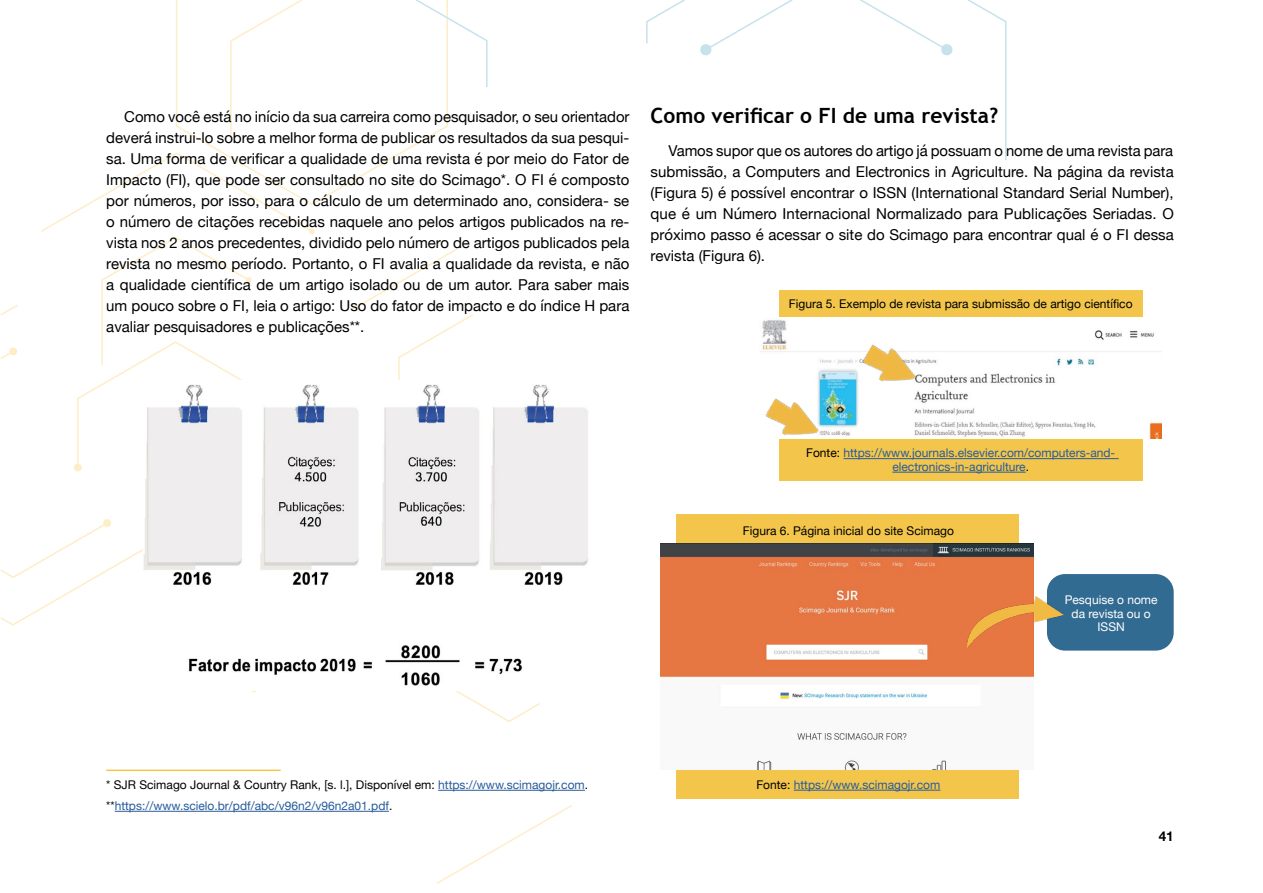
<style>
.page{position:relative;width:1263px;height:893px;background:#fff}
.page>*{position:absolute;margin:0;border:0;box-sizing:border-box;transform-origin:0 0}
.t1{font:700 21px "Trebuchet MS";color:#000}
.t2{font:15px/21px "Helvetica Neue";color:#000;text-align:justify}
.t3{font:700 13.5px "Helvetica Neue";color:#000}
.t4{font:12px/21px "Helvetica Neue";color:#275b9b}
.t5{font:12px "Helvetica Neue";color:#000}
.t6{font:12px/13.5px "Helvetica Neue";color:#fff;text-align:center}
.s1{color:#000}
</style>
<div class="page">
<svg style="left:176px;top:0;width:272px;height:151px"></svg>
<svg style="left:646px;top:0;width:39px;height:44px"></svg>
<svg style="left:968px;top:0;width:39px;height:161px"></svg>
<svg style="left:700px;top:0;width:93px;height:56px"></svg>
<svg style="left:860px;top:0;width:93px;height:56px"></svg>
<svg style="left:414px;top:0;width:74px;height:89px"></svg>
<svg style="left:0;top:151px;width:540px;height:571px"></svg>
<svg style="left:229px;top:0;width:75px;height:136px"></svg>
<svg style="left:436px;top:805px;width:136px;height:79px"></svg>
<img style="left:144px;top:381px;width:444px;height:309px">
<hr style="left:106px;top:770px;width:175px;height:1px;background:#f3c64b">
<hr style="left:438px;top:790px;width:147px;height:1px;background:#275b9b">
<hr style="left:115px;top:811px;width:274px;height:1px;background:#275b9b">
<div style="left:779px;top:290px;width:363px;height:191px;background:#f3c64b"></div>
<hr style="left:843px;top:458px;width:276px;height:1px;background:#275b9b">
<hr style="left:892px;top:472px;width:134px;height:1px;background:#275b9b">
<img style="left:760px;top:317px;width:402px;height:122px">
<img style="left:762px;top:393px;width:62px;height:46px">
<img style="left:859px;top:339px;width:62px;height:56px">
<div style="left:676px;top:514px;width:342px;height:285px;background:#f3c64b"></div>
<img style="left:661px;top:544px;width:372px;height:225px">
<hr style="left:794px;top:790px;width:146px;height:1px;background:#275b9b">
<div style="left:1047px;top:574px;width:127px;height:77px;background:#326b91;border-radius:18px"></div>
<img style="left:968px;top:596px;width:95px;height:51px">
<p class="t2" style="left:106px;top:107px;width:525px;text-indent:18px">Como você está no início da sua carreira como pesquisador, o seu orientador deverá instrui-lo sobre a melhor forma de publicar os resultados da sua pesqui&shy;sa. Uma forma de verificar a qualidade de uma revista é por meio do Fator de Impacto (FI), que pode ser consultado no site do Scimago*. O FI é composto por números, por isso, para o cálculo de um determinado ano, considera- se o número de citações recebidas naquele ano pelos artigos publicados na re&shy;vista nos 2 anos precedentes, dividido pelo número de artigos publicados pela revista no mesmo período. Portanto, o FI avalia a qualidade da revista, e não a qualidade científica de um artigo isolado ou de um autor. Para saber mais um pouco sobre o FI, leia o artigo: Uso do fator de impacto e do índice H para avaliar pesquisadores e publicações**.</p>
<h1 class="t1" style="left:651px;top:103px;width:349px">Como verificar o FI de uma revista?</h1>
<p class="t2" style="left:651px;top:141px;width:525px;text-indent:18px">Vamos supor que os autores do artigo já possuam o nome de uma revista para submissão, a Computers and Electronics in Agriculture. Na página da revista (Figura 5) é possível encontrar o ISSN (International Standard Serial Number), que é um Número Internacional Normalizado para Publicações Seriadas. O próximo passo é acessar o site do Scimago para encontrar qual é o FI dessa revista (Figura 6).</p>
<p class="t5" style="left:789px;top:295px;width:345px">Figura 5. Exemplo de revista para submissão de artigo científico</p>
<p class="t4" style="left:806px;top:447px;width:311px;line-height:13.5px;text-align:center"><span class="s1">Fonte:</span> https://www.journals.elsevier.com/computers-and&shy;electronics-in-agriculture<span class="s1">.</span></p>
<p class="t5" style="left:743px;top:522px;width:212px">Figura 6. Página inicial do site Scimago</p>
<p class="t6" style="left:1065px;top:594px;width:94px">Pesquise o nome da revista ou o<br>ISSN</p>
<p class="t4" style="left:106px;top:775px;width:483px"><span class="s1">* SJR Scimago Journal &amp; Country Rank, [s. l.], Disponível em:</span> https://www.scimagojr.com<span class="s1">. **</span>https://www.scielo.br/pdf/abc/v96n2/v96n2a01.pdf<span class="s1">.</span></p>
<p class="t4" style="left:756px;top:775px;width:186px"><span class="s1">Fonte:</span> https://www.scimagojr.com</p>
<p class="t3" style="left:1159px;top:826px;width:17px">41</p>
</div>
